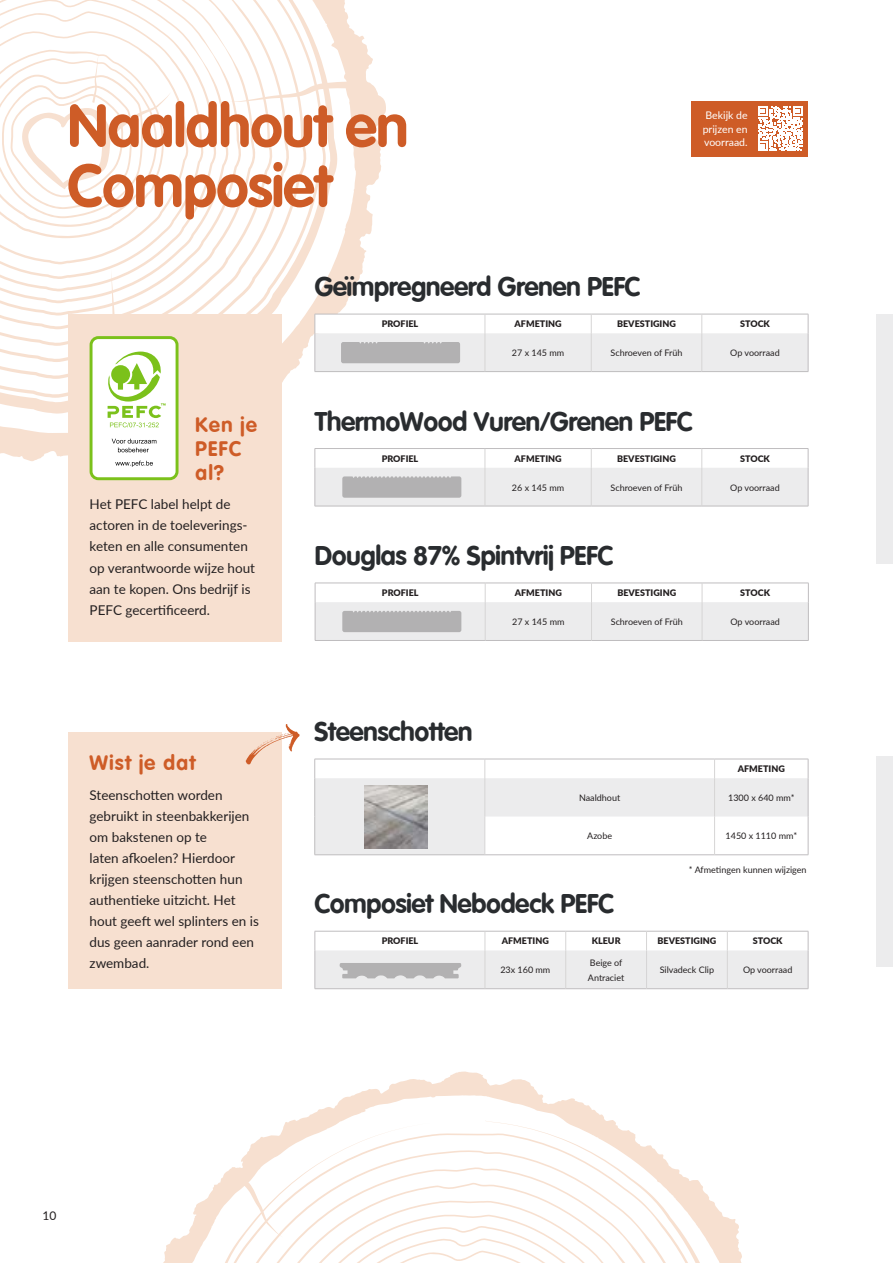
<style>
.page{position:relative;width:893px;height:1263px;background:#fff}
.page>*{position:absolute;margin:0;border:0;box-sizing:border-box;transform-origin:0 0}
.t1{font:700 60px/60px "Vag Rounded";color:#ce5c27}
.t2{font:700 27px "Vag Rounded";color:#292c2f}
.t3{font:700 21px/24px "Vag Rounded";letter-spacing:.07em;color:#ce5c27}
.t4{font:13.5px/21px "Lato";color:#231f20}
.t5{font:12px "Lato";color:#231f20}
.t6{font:10.5px/13.5px "Lato";color:#fff;text-align:justify}
.t7{font:9px/15px "Lato";color:#231f20}
.t8{font:900 9px "Lato";color:#231f20}
</style>
<div class="page">
<svg style="left:0;top:0;width:386px;height:461px"></svg>
<div style="left:68px;top:733px;width:214px;height:256px;background:#f7e0d0"></div>
<svg style="left:315px;top:931px;width:494px;height:58px"></svg>
<svg style="left:314px;top:759px;width:495px;height:96px"></svg>
<hr style="left:484px;top:778px;width:1px;height:38px;background:#d6d5d5">
<hr style="left:714px;top:778px;width:1px;height:38px;background:#d6d5d5">
<hr style="left:484px;top:816px;width:1px;height:39px;background:#d6d5d5">
<hr style="left:714px;top:816px;width:1px;height:39px;background:#d6d5d5">
<img style="left:364px;top:786px;width:63px;height:63px">
<svg style="left:315px;top:314px;width:494px;height:58px"></svg>
<hr style="left:315px;top:506px;width:170px;height:1px;background:#bfbdbf">
<hr style="left:485px;top:506px;width:106px;height:1px;background:#bfbdbf">
<hr style="left:591px;top:506px;width:111px;height:1px;background:#bfbdbf">
<hr style="left:702px;top:506px;width:106px;height:1px;background:#bfbdbf">
<hr style="left:315px;top:640px;width:170px;height:1px;background:#bfbdbf">
<hr style="left:485px;top:640px;width:106px;height:1px;background:#bfbdbf">
<hr style="left:591px;top:640px;width:111px;height:1px;background:#bfbdbf">
<hr style="left:702px;top:640px;width:106px;height:1px;background:#bfbdbf">
<svg style="left:315px;top:448px;width:494px;height:58px"></svg>
<svg style="left:315px;top:583px;width:494px;height:57px"></svg>
<div style="left:68px;top:314px;width:214px;height:327px;background:#f7e0d0"></div>
<div style="left:91px;top:338px;width:86px;height:141px;background:#fff;border-radius:7px"></div>
<div style="left:90px;top:336px;width:89px;height:144px;border:3px solid #7bc11b;border-radius:7px"></div>
<svg style="left:112px;top:439px;width:44px;height:13px"></svg>
<svg style="left:115px;top:461px;width:38px;height:6px"></svg>
<svg style="left:107px;top:352px;width:59px;height:75px"></svg>
<svg style="left:163px;top:1071px;width:579px;height:192px"></svg>
<div style="left:692px;top:101px;width:116px;height:55px;background:#ce5c27"></div>
<svg style="left:758px;top:106px;width:44px;height:45px"></svg>
<div style="left:877px;top:756px;width:16px;height:210px;background:#ececed"></div>
<div style="left:877px;top:315px;width:16px;height:249px;background:#ececed"></div>
<svg style="left:239px;top:732px;width:43px;height:1px"></svg>
<h1 class="t1" style="left:68px;top:95px;width:342px">Naaldhout en<br>Composiet</h1>
<p class="t6" style="left:703px;top:108px;width:46px">Bekijk de prijzen en voorraad.</p>
<h3 class="t3" style="left:196px;top:412px;width:63px">Ken je<br>PEFC al?</h3>
<p class="t4" style="left:90px;top:493px;width:167px">Het PEFC label helpt de actoren in de toeleverings&shy;keten en alle consumenten op verantwoorde wijze hout aan te kopen. Ons bedrijf is<br>PEFC gecertificeerd.</p>
<h3 class="t3" style="left:90px;top:751px;width:108px">Wist je dat</h3>
<p class="t4" style="left:90px;top:784px;width:171px">Steenschotten worden gebruikt in steenbakkerijen om bakstenen op te<br>laten afkoelen? Hierdoor krijgen steenschotten hun authentieke uitzicht. Het hout geeft wel splinters en is dus geen aanrader rond een zwembad.</p>
<h2 class="t2" style="left:315px;top:271px;width:327px">Geïmpregneerd Grenen PEFC</h2>
<p class="t8" style="left:382px;top:317px;width:38px">PROFIEL</p>
<p class="t8" style="left:515px;top:317px;width:49px">AFMETING</p>
<p class="t8" style="left:617px;top:317px;width:60px">BEVESTIGING</p>
<p class="t8" style="left:740px;top:317px;width:31px">STOCK</p>
<p class="t7" style="left:512px;top:345px;width:54px">27 x 145 mm</p>
<p class="t7" style="left:611px;top:345px;width:73px">Schroeven of Früh</p>
<p class="t7" style="left:730px;top:345px;width:51px">Op voorraad</p>
<h2 class="t2" style="left:315px;top:406px;width:380px">ThermoWood Vuren/Grenen PEFC</h2>
<p class="t8" style="left:382px;top:452px;width:38px">PROFIEL</p>
<p class="t8" style="left:515px;top:452px;width:49px">AFMETING</p>
<p class="t8" style="left:617px;top:452px;width:60px">BEVESTIGING</p>
<p class="t8" style="left:740px;top:452px;width:31px">STOCK</p>
<p class="t7" style="left:512px;top:479px;width:54px">26 x 145 mm</p>
<p class="t7" style="left:611px;top:479px;width:73px">Schroeven of Früh</p>
<p class="t7" style="left:730px;top:479px;width:51px">Op voorraad</p>
<h2 class="t2" style="left:315px;top:540px;width:300px">Douglas 87% Spintvrij PEFC</h2>
<p class="t8" style="left:382px;top:586px;width:38px">PROFIEL</p>
<p class="t8" style="left:515px;top:586px;width:49px">AFMETING</p>
<p class="t8" style="left:617px;top:586px;width:60px">BEVESTIGING</p>
<p class="t8" style="left:740px;top:586px;width:31px">STOCK</p>
<p class="t7" style="left:512px;top:614px;width:54px">27 x 145 mm</p>
<p class="t7" style="left:611px;top:614px;width:73px">Schroeven of Früh</p>
<p class="t7" style="left:730px;top:614px;width:51px">Op voorraad</p>
<h2 class="t2" style="left:315px;top:716px;width:159px">Steenschotten</h2>
<p class="t8" style="left:738px;top:762px;width:49px">AFMETING</p>
<p class="t7" style="left:579px;top:790px;width:43px">Naaldhout</p>
<p class="t7" style="left:728px;top:790px;width:68px">1300 x 640 mm*</p>
<p class="t7" style="left:587px;top:828px;width:26px">Azobe</p>
<p class="t7" style="left:725px;top:828px;width:73px">1450 x 1110 mm*</p>
<p class="t7" style="left:689px;top:861px;width:119px">* Afmetingen kunnen wijzigen</p>
<h2 class="t2" style="left:315px;top:888px;width:301px">Composiet Nebodeck PEFC</h2>
<p class="t8" style="left:382px;top:934px;width:38px">PROFIEL</p>
<p class="t8" style="left:502px;top:934px;width:49px">AFMETING</p>
<p class="t8" style="left:592px;top:934px;width:30px">KLEUR</p>
<p class="t8" style="left:657px;top:934px;width:60px">BEVESTIGING</p>
<p class="t8" style="left:753px;top:934px;width:31px">STOCK</p>
<p class="t7" style="left:500px;top:962px;width:51px">23x 160 mm</p>
<p class="t7" style="left:588px;top:954px;width:38px">Beige of<br>Antraciet</p>
<p class="t7" style="left:660px;top:962px;width:56px">Silvadeck Clip</p>
<p class="t7" style="left:743px;top:962px;width:51px">Op voorraad</p>
<p class="t5" style="left:43px;top:1207px;width:15px">10</p>
</div>
